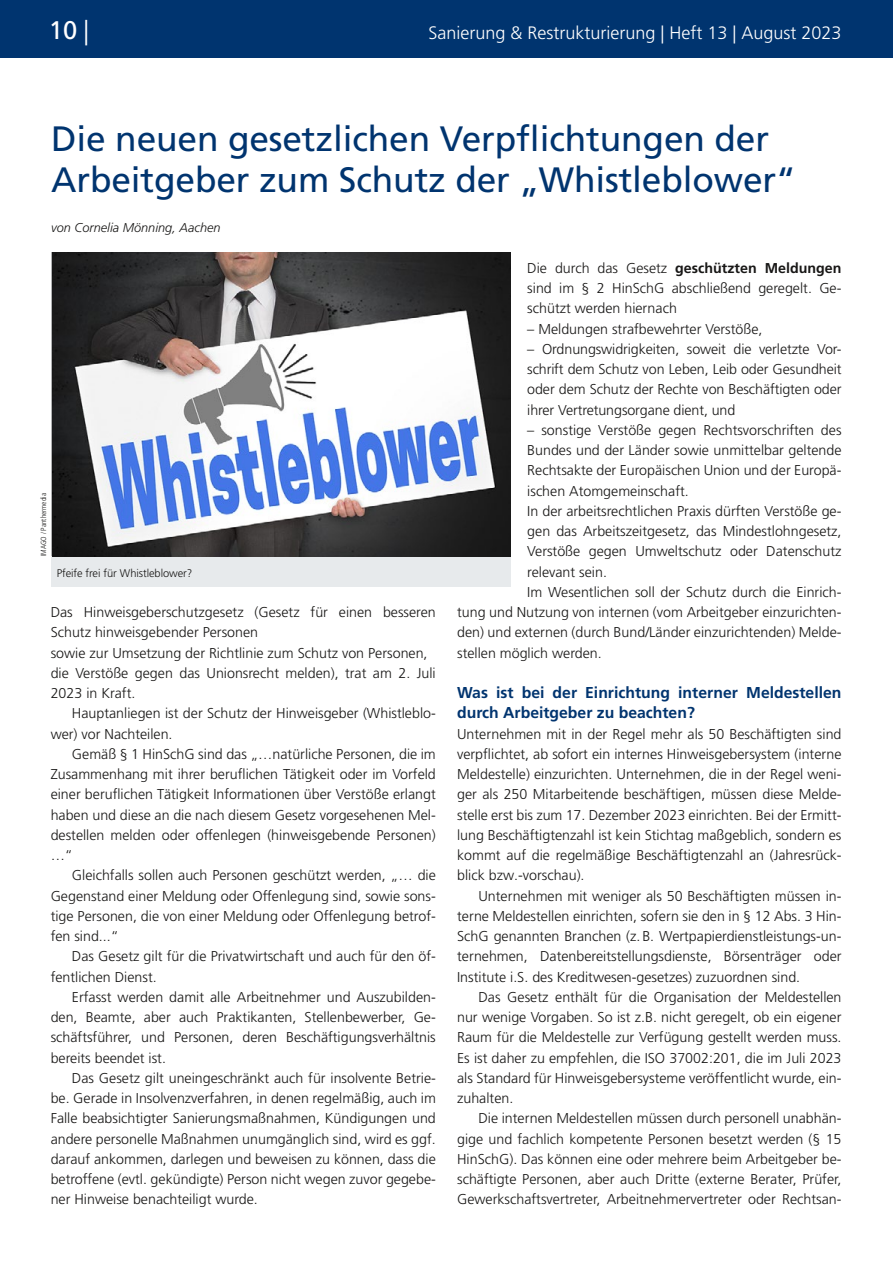
<style>
.page{position:relative;width:893px;height:1263px;background:#fff}
.page>*{position:absolute;margin:0;border:0;box-sizing:border-box;transform-origin:0 0}
.t1{font:35.25px/40.5px "Frutiger LT Pro";letter-spacing:-.005em;color:#00346f}
.t2{font:25.5px "Frutiger LT Pro";color:#fff}
.t3{font:300 18px "Frutiger LT Pro";color:#fff}
.t4{font:700 15.75px/20.2px "Frutiger LT Pro";color:#00346f}
.t5{font:300 14.25px/20.2px "Frutiger LT Pro";color:#181716;text-align:justify}
.t6{font:italic 300 12.75px "Frutiger LT Pro";color:#181716}
.t7{font:300 11.1px "Frutiger LT Pro";letter-spacing:-.005em;color:#181716}
.t8{font:300 condensed 7.5px "Frutiger LT Pro";color:#181716}
.s1{font-weight:300}
.s2{font-weight:700}
</style>
<div class="page">
<div style="left:0;top:0;width:893px;height:57px;background:#00346f"></div>
<div style="left:51px;top:554px;width:459px;height:32px;background:#e7eaec"></div>
<img style="left:52px;top:253px;width:458px;height:303px">
<h2 class="t2" style="left:49px;top:15px;width:42px">10 <span class="s1">|</span></h2>
<p class="t3" style="left:428px;top:23px;width:415px">Sanierung &amp; Restrukturierung | Heft 13 | August 2023</p>
<h1 class="t1" style="left:51px;top:119px;width:746px">Die neuen gesetzlichen Verpflichtungen der<br>Arbeitgeber zum Schutz der „Whistleblower“</h1>
<p class="t6" style="left:51px;top:220px;width:171px">von Cornelia Mönning, Aachen</p>
<p class="t8" style="left:39px;top:556px;width:65px;rotate:-90deg">IMAGO / Panthermedia</p>
<p class="t7" style="left:57px;top:567px;width:137px">Pfeife frei für Whistleblower?</p>
<p class="t5" style="left:51px;top:602px;width:387px;text-align:left">Das Hinweisgeberschutzgesetz (Gesetz für einen besseren Schutz hinweisgebender Personen<br>sowie zur Umsetzung der Richtlinie zum Schutz von Personen, die Verstöße gegen das Unionsrecht melden), trat am 2. Juli 2023 in Kraft.</p>
<p class="t5" style="left:51px;top:703px;width:387px;text-indent:21px">Hauptanliegen ist der Schutz der Hinweisgeber (Whistleblo&shy;wer) vor Nachteilen.</p>
<p class="t5" style="left:51px;top:744px;width:387px;text-indent:21px">Gemäß § 1 HinSchG sind das „…natürliche Personen, die im Zusammenhang mit ihrer beruflichen Tätigkeit oder im Vorfeld einer beruflichen Tätigkeit Informationen über Verstöße erlangt haben und diese an die nach diesem Gesetz vorgesehenen Mel&shy;destellen melden oder offenlegen (hinweisgebende Personen) …“</p>
<p class="t5" style="left:51px;top:865px;width:387px;text-indent:21px">Gleichfalls sollen auch Personen geschützt werden, „… die Gegenstand einer Meldung oder Offenlegung sind, sowie sons&shy;tige Personen, die von einer Meldung oder Offenlegung betrof&shy;fen sind...“</p>
<p class="t5" style="left:51px;top:946px;width:387px;text-indent:21px">Das Gesetz gilt für die Privatwirtschaft und auch für den öf&shy;fentlichen Dienst.</p>
<p class="t5" style="left:51px;top:987px;width:387px;text-indent:21px">Erfasst werden damit alle Arbeitnehmer und Auszubilden&shy;den, Beamte, aber auch Praktikanten, Stellenbewerber, Ge&shy;schäftsführer, und Personen, deren Beschäftigungsverhältnis bereits beendet ist.</p>
<p class="t5" style="left:51px;top:1068px;width:387px;text-indent:21px">Das Gesetz gilt uneingeschränkt auch für insolvente Betrie&shy;be. Gerade in Insolvenzverfahren, in denen regelmäßig, auch im Falle beabsichtigter Sanierungsmaßnahmen, Kündigungen und andere personelle Maßnahmen unumgänglich sind, wird es ggf. darauf ankommen, darlegen und beweisen zu können, dass die betroffene (evtl. gekündigte) Person nicht wegen zuvor gegebe&shy;ner Hinweise benachteiligt wurde.</p>
<p class="t5" style="left:527px;top:258px;width:316px">Die durch das Gesetz <span class="s2">geschützten Meldungen </span>sind im § 2 HinSchG abschließend geregelt. Ge&shy;schützt werden hiernach</p>
<p class="t5" style="left:527px;top:319px;width:237px">– Meldungen strafbewehrter Verstöße,</p>
<p class="t5" style="left:527px;top:339px;width:316px">– Ordnungswidrigkeiten, soweit die verletzte Vor&shy;schrift dem Schutz von Leben, Leib oder Gesundheit oder dem Schutz der Rechte von Beschäftigten oder ihrer Vertretungsorgane dient, und</p>
<p class="t5" style="left:527px;top:420px;width:316px">– sonstige Verstöße gegen Rechtsvorschriften des</p>
<p class="t5" style="left:527px;top:440px;width:316px">Bundes und der Länder sowie unmittelbar geltende</p>
<p class="t5" style="left:527px;top:460px;width:316px">Rechtsakte der Europäischen Union und der Europä-</p>
<p class="t5" style="left:527px;top:481px;width:163px">ischen Atomgemeinschaft.</p>
<p class="t5" style="left:527px;top:501px;width:316px">In der arbeitsrechtlichen Praxis dürften Verstöße ge-</p>
<p class="t5" style="left:527px;top:521px;width:316px">gen das Arbeitszeitgesetz, das Mindestlohngesetz,</p>
<p class="t5" style="left:527px;top:541px;width:316px">Verstöße gegen Umweltschutz oder Datenschutz</p>
<p class="t5" style="left:527px;top:562px;width:81px">relevant sein.</p>
<p class="t5" style="left:527px;top:582px;width:316px">Im Wesentlichen soll der Schutz durch die Einrich-</p>
<p class="t5" style="left:457px;top:602px;width:386px">tung und Nutzung von internen (vom Arbeitgeber einzurichten-</p>
<p class="t5" style="left:457px;top:622px;width:386px">den) und externen (durch Bund/Länder einzurichtenden) Melde-</p>
<p class="t5" style="left:457px;top:643px;width:146px">stellen möglich werden.</p>
<p class="t4" style="left:457px;top:682px;width:386px">Was ist bei der Einrichtung interner Meldestellen durch Arbeitgeber zu beachten?</p>
<p class="t5" style="left:457px;top:724px;width:386px">Unternehmen mit in der Regel mehr als 50 Beschäftigten sind verpflichtet, ab sofort ein internes Hinweisgebersystem (interne Meldestelle) einzurichten. Unternehmen, die in der Regel weni&shy;ger als 250 Mitarbeitende beschäftigen, müssen diese Melde&shy;stelle erst bis zum 17. Dezember 2023 einrichten. Bei der Ermitt&shy;lung Beschäftigtenzahl ist kein Stichtag maßgeblich, sondern es kommt auf die regelmäßige Beschäftigtenzahl an (Jahresrück&shy;blick bzw.-vorschau).</p>
<p class="t5" style="left:457px;top:886px;width:386px;text-indent:21px">Unternehmen mit weniger als 50 Beschäftigten müssen in&shy;terne Meldestellen einrichten, sofern sie den in § 12 Abs. 3 Hin-SchG genannten Branchen (z.B. Wertpapierdienstleistungs-un&shy;ternehmen, Datenbereitstellungsdienste, Börsenträger oder Institute i.S. des Kreditwesen-gesetzes) zuzuordnen sind.</p>
<p class="t5" style="left:457px;top:987px;width:386px;text-indent:21px">Das Gesetz enthält für die Organisation der Meldestellen nur wenige Vorgaben. So ist z.B. nicht geregelt, ob ein eigener Raum für die Meldestelle zur Verfügung gestellt werden muss.<br>Es ist daher zu empfehlen, die ISO 37002:201, die im Juli 2023 als Standard für Hinweisgebersysteme veröffentlicht wurde, ein&shy;zuhalten.</p>
<p class="t5" style="left:457px;top:1108px;width:386px;text-indent:21px">Die internen Meldestellen müssen durch personell unabhän&shy;gige und fachlich kompetente Personen besetzt werden (§ 15<br>HinSchG). Das können eine oder mehrere beim Arbeitgeber be&shy;schäftigte Personen, aber auch Dritte (externe Berater, Prüfer, Gewerkschaftsvertreter, Arbeitnehmervertreter oder Rechtsan-</p>
</div>
